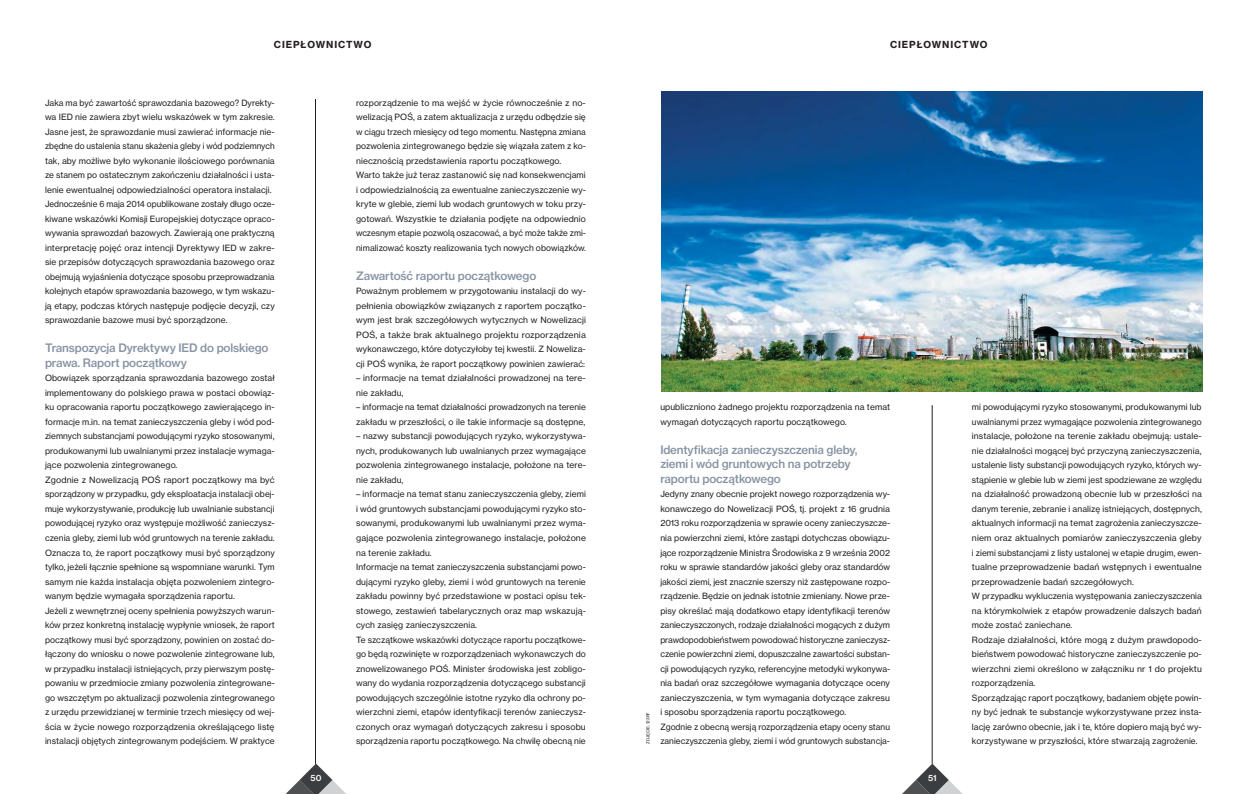
<style>
.page{position:relative;width:1248px;height:794px;background:#fff}
.page>*{position:absolute;margin:0;border:0;box-sizing:border-box;transform-origin:0 0}
.t1{font:11.5px/14.5px "N Haas Grotesk TX Pro 65 Md";letter-spacing:-.015em;color:#8894a3}
.t2{font:9.6px "N Haas Grotesk TX Pro 75 Bd";letter-spacing:.095em;color:#231f20}
.t3{font:8.5px/14.5px "N Haas Grotesk TX Pro 55 Rg";letter-spacing:.005em;color:#231f20}
.t4{font:8.5px "N Haas Grotesk TX Pro 65 Md";color:#fff}
.t5{font:4px "N Haas Grotesk TX Pro 55 Rg";letter-spacing:.025em;color:#231f20}
</style>
<div class="page">
<svg style="left:902px;top:763px;width:60px;height:31px"></svg>
<hr style="left:315px;top:99px;width:1px;height:664px;background:#231f20">
<svg style="left:285px;top:763px;width:61px;height:31px"></svg>
<img style="left:661px;top:91px;width:541px;height:300px">
<hr style="left:931px;top:405px;width:1px;height:359px;background:#231f20">
<p class="t2" style="left:274px;top:40px;width:99px">CIEPŁOWNICTWO</p>
<p class="t3" style="left:45px;top:96px;width:231px">Jaka ma być zawartość sprawozdania bazowego? Dyrekty&shy;wa IED nie zawiera zbyt wielu wskazówek w tym zakresie.<br>Jasne jest, że sprawozdanie musi zawierać informacje nie&shy;zbędne do ustalenia stanu skażenia gleby i wód podziemnych tak, aby możliwe było wykonanie ilościowego porównania ze stanem po ostatecznym zakończeniu działalności i usta&shy;lenie ewentualnej odpowiedzialności operatora instalacji.<br>Jednocześnie 6 maja 2014 opublikowane zostały długo ocze&shy;kiwane wskazówki Komisji Europejskiej dotyczące opraco&shy;wywania sprawozdań bazowych. Zawierają one praktyczną interpretację pojęć oraz intencji Dyrektywy IED w zakre&shy;sie przepisów dotyczących sprawozdania bazowego oraz obejmują wyjaśnienia dotyczące sposobu przeprowadzania kolejnych etapów sprawozdania bazowego, w tym wskazu&shy;ją etapy, podczas których następuje podjęcie decyzji, czy sprawozdanie bazowe musi być sporządzone.</p>
<h1 class="t1" style="left:45px;top:342px;width:225px">Transpozycja Dyrektywy IED do polskiego prawa. Raport początkowy</h1>
<p class="t3" style="left:45px;top:372px;width:231px">Obowiązek sporządzania sprawozdania bazowego został implementowany do polskiego prawa w postaci obowiąz&shy;ku opracowania raportu początkowego zawierającego in&shy;formacje m.in. na temat zanieczyszczenia gleby i wód pod&shy;ziemnych substancjami powodującymi ryzyko stosowanymi, produkowanymi lub uwalnianymi przez instalacje wymaga&shy;jące pozwolenia zintegrowanego.<br>Zgodnie z Nowelizacją POŚ raport początkowy ma być sporządzony w przypadku, gdy eksploatacja instalacji obej&shy;muje wykorzystywanie, produkcję lub uwalnianie substancji powodującej ryzyko oraz występuje możliwość zanieczysz&shy;czenia gleby, ziemi lub wód gruntowych na terenie zakładu.<br>Oznacza to, że raport początkowy musi być sporządzony tylko, jeżeli łącznie spełnione są wspomniane warunki. Tym samym nie każda instalacja objęta pozwoleniem zintegro&shy;wanym będzie wymagała sporządzenia raportu.<br>Jeżeli z wewnętrznej oceny spełnienia powyższych warun&shy;ków przez konkretną instalację wypłynie wniosek, że raport początkowy musi być sporządzony, powinien on zostać do&shy;łączony do wniosku o nowe pozwolenie zintegrowane lub, w przypadku instalacji istniejących, przy pierwszym postę&shy;powaniu w przedmiocie zmiany pozwolenia zintegrowane&shy;go wszczętym po aktualizacji pozwolenia zintegrowanego z urzędu przewidzianej w terminie trzech miesięcy od wej&shy;ścia w życie nowego rozporządzenia określającego listę instalacji objętych zintegrowanym podejściem. W praktyce</p>
<p class="t3" style="left:356px;top:96px;width:231px">rozporządzenie to ma wejść w życie równocześnie z no&shy;welizacją POŚ, a zatem aktualizacja z urzędu odbędzie się w ciągu trzech miesięcy od tego momentu. Następna zmiana pozwolenia zintegrowanego będzie się wiązała zatem z ko&shy;niecznością przedstawienia raportu początkowego.<br>Warto także już teraz zastanowić się nad konsekwencjami i odpowiedzialnością za ewentualne zanieczyszczenie wy&shy;kryte w glebie, ziemi lub wodach gruntowych w toku przy&shy;gotowań. Wszystkie te działania podjęte na odpowiednio wczesnym etapie pozwolą oszacować, a być może także zmi&shy;nimalizować koszty realizowania tych nowych obowiązków.</p>
<h1 class="t1" style="left:356px;top:269px;width:182px">Zawartość raportu początkowego</h1>
<p class="t3" style="left:356px;top:285px;width:231px;text-align:justify">Poważnym problemem w przygotowaniu instalacji do wy&shy;pełnienia obowiązków związanych z raportem początko&shy;wym jest brak szczegółowych wytycznych w Nowelizacji POŚ, a także brak aktualnego projektu rozporządzenia wykonawczego, które dotyczyłoby tej kwestii. Z Noweliza&shy;cji POŚ wynika, że raport początkowy powinien zawierać:</p>
<p class="t3" style="left:356px;top:372px;width:231px">– informacje na temat działalności prowadzonej na tere&shy;nie zakładu,</p>
<p class="t3" style="left:356px;top:401px;width:231px">– informacje na temat działalności prowadzonych na terenie zakładu w przeszłości, o ile takie informacje są dostępne,</p>
<p class="t3" style="left:356px;top:430px;width:231px;text-align:justify">– nazwy substancji powodujących ryzyko, wykorzystywa&shy;nych, produkowanych lub uwalnianych przez wymagające pozwolenia zintegrowanego instalacje, położone na tere&shy;nie zakładu,</p>
<p class="t3" style="left:356px;top:488px;width:231px">– informacje na temat stanu zanieczyszczenia gleby, ziemi i wód gruntowych substancjami powodującymi ryzyko sto&shy;sowanymi, produkowanymi lub uwalnianymi przez wyma&shy;gające pozwolenia zintegrowanego instalacje, położone na terenie zakładu.<br>Informacje na temat zanieczyszczenia substancjami powo&shy;dującymi ryzyko gleby, ziemi i wód gruntowych na terenie zakładu powinny być przedstawione w postaci opisu tek&shy;stowego, zestawień tabelarycznych oraz map wskazują&shy;cych zasięg zanieczyszczenia.<br>Te szczątkowe wskazówki dotyczące raportu początkowe&shy;go będą rozwinięte w rozporządzeniach wykonawczych do znowelizowanego POŚ. Minister środowiska jest zobligo&shy;wany do wydania rozporządzenia dotyczącego substancji powodujących szczególnie istotne ryzyko dla ochrony po&shy;wierzchni ziemi, etapów identyfikacji terenów zanieczysz&shy;czonych oraz wymagań dotyczących zakresu i sposobu sporządzenia raportu początkowego. Na chwilę obecną nie</p>
<p class="t2" style="left:890px;top:40px;width:99px">CIEPŁOWNICTWO</p>
<p class="t5" style="left:646px;top:744px;width:33px;rotate:-90deg">ZDJĘCIE: 123RF</p>
<p class="t3" style="left:660px;top:401px;width:231px">upubliczniono żadnego projektu rozporządzenia na temat wymagań dotyczących raportu początkowego.</p>
<h1 class="t1" style="left:660px;top:443px;width:199px">Identyfikacja zanieczyszczenia gleby, ziemi i wód gruntowych na potrzeby raportu początkowego</h1>
<p class="t3" style="left:660px;top:488px;width:231px">Jedyny znany obecnie projekt nowego rozporządzenia wy&shy;konawczego do Nowelizacji POŚ, tj. projekt z 16 grudnia 2013 roku rozporządzenia w sprawie oceny zanieczyszcze&shy;nia powierzchni ziemi, które zastąpi dotychczas obowiązu&shy;jące rozporządzenie Ministra Środowiska z 9 września 2002 roku w sprawie standardów jakości gleby oraz standardów jakości ziemi, jest znacznie szerszy niż zastępowane rozpo&shy;rządzenie. Będzie on jednak istotnie zmieniany. Nowe prze&shy;pisy określać mają dodatkowo etapy identyfikacji terenów zanieczyszczonych, rodzaje działalności mogących z dużym prawdopodobieństwem powodować historyczne zanieczysz&shy;czenie powierzchni ziemi, dopuszczalne zawartości substan&shy;cji powodujących ryzyko, referencyjne metodyki wykonywa&shy;nia badań oraz szczegółowe wymagania dotyczące oceny zanieczyszczenia, w tym wymagania dotyczące zakresu i sposobu sporządzenia raportu początkowego.<br>Zgodnie z obecną wersją rozporządzenia etapy oceny stanu zanieczyszczenia gleby, ziemi i wód gruntowych substancja-</p>
<p class="t3" style="left:971px;top:401px;width:231px">mi powodującymi ryzyko stosowanymi, produkowanymi lub uwalnianymi przez wymagające pozwolenia zintegrowanego instalacje, położone na terenie zakładu obejmują: ustale&shy;nie działalności mogącej być przyczyną zanieczyszczenia, ustalenie listy substancji powodujących ryzyko, których wy&shy;stąpienie w glebie lub w ziemi jest spodziewane ze względu na działalność prowadzoną obecnie lub w przeszłości na danym terenie, zebranie i analizę istniejących, dostępnych, aktualnych informacji na temat zagrożenia zanieczyszcze&shy;niem oraz aktualnych pomiarów zanieczyszczenia gleby i ziemi substancjami z listy ustalonej w etapie drugim, ewen&shy;tualne przeprowadzenie badań wstępnych i ewentualne przeprowadzenie badań szczegółowych.<br>W przypadku wykluczenia występowania zanieczyszczenia na którymkolwiek z etapów prowadzenie dalszych badań może zostać zaniechane.<br>Rodzaje działalności, które mogą z dużym prawdopodo&shy;bieństwem powodować historyczne zanieczyszczenie po&shy;wierzchni ziemi określono w załączniku nr 1 do projektu rozporządzenia.<br>Sporządzając raport początkowy, badaniem objęte powin&shy;ny być jednak te substancje wykorzystywane przez insta&shy;lację zarówno obecnie, jak i te, które dopiero mają być wy-</p>
<p class="t3" style="left:971px;top:734px;width:227px">korzystywane w przyszłości, które stwarzają zagrożenie.</p>
<p class="t4" style="left:310px;top:774px;width:12px">50</p>
<p class="t4" style="left:928px;top:774px;width:10px">51</p>
</div>
